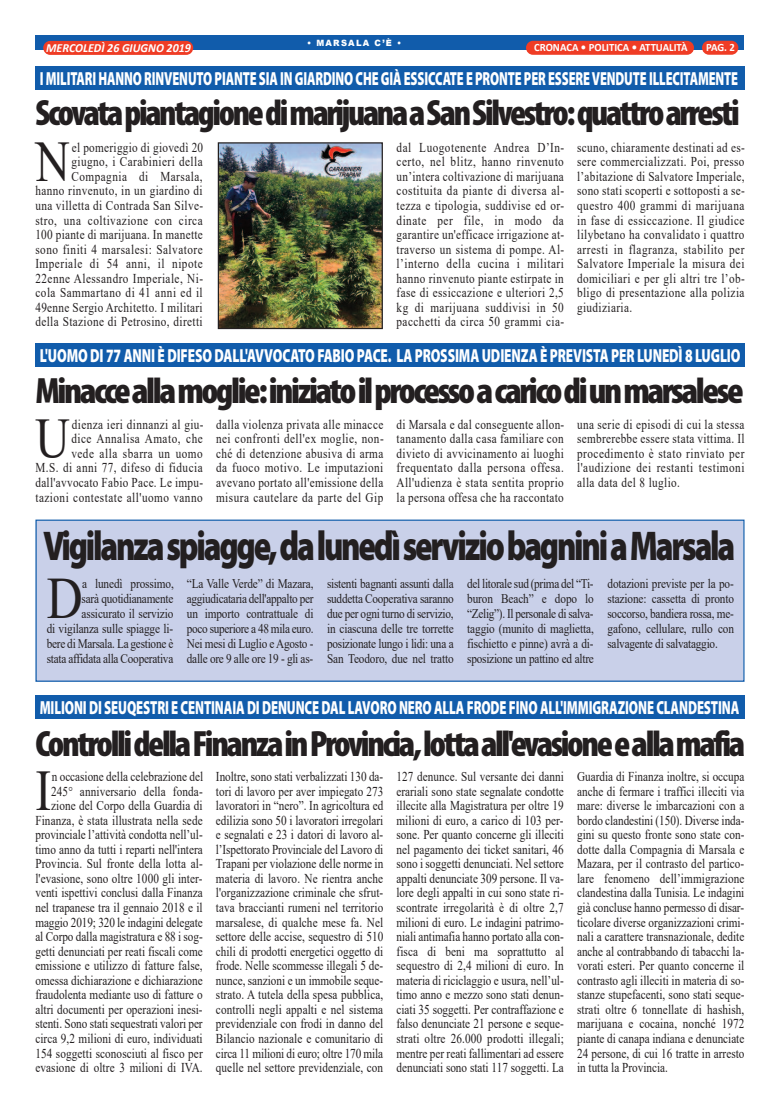
<style>
.page{position:relative;width:780px;height:1113px;background:#fff}
.page>*{position:absolute;margin:0;border:0;box-sizing:border-box;transform-origin:0 0}
.t1{font:58.62px "Times New Roman";color:#231f20;scale:.85 1}
.t2{font:57.5px "Times New Roman";color:#231f20;scale:.83 1}
.t3{font:900 41.75px "Myriad Pro";letter-spacing:-.07em;color:#231f20;scale:.78 1}
.t4{font:900 condensed 36.75px "Myriad Pro";letter-spacing:-.065em;color:#231f20}
.t5{font:900 19px "Myriad Pro";letter-spacing:-.01em;color:#fff;scale:.66 1}
.t6{font:900 19px "Myriad Pro";letter-spacing:-.01em;color:#fff;scale:.67 1}
.t7{font:900 19px "Myriad Pro";letter-spacing:-.01em;color:#fff;scale:.7 1}
.t8{font:13.5px/14.5px "Times New Roman";letter-spacing:.01em;color:#231f20;text-align:justify;scale:.83 1}
.t9{font:13.5px/14.5px "Times New Roman";letter-spacing:.04em;color:#231f20;text-align:right;scale:.83 1}
.t10{font:13.5px/14.5px "Times New Roman";letter-spacing:.045em;color:#231f20;text-align:right;scale:.83 1}
.t11{font:13.25px/15px "Times New Roman";letter-spacing:-.02em;color:#231f20;text-align:justify;scale:.85 1}
.t12{font:italic 700 12.38px "Calibri";color:#fff;scale:.96 1}
.t13{font:700 11.12px "Calibri";color:#fff;scale:.96 1}
.t14{font:900 8.62px "Arial";letter-spacing:.15em;color:#fff;scale:.96 1}
</style>
<div class="page">
<div style="left:37px;top:521px;width:706px;height:159px;background:#c9d0e9"></div>
<div style="left:35px;top:519px;width:709px;height:163px;border:1px solid #115cab"></div>
<div style="left:35px;top:35px;width:709px;height:14px;background:#115cab"></div>
<div style="left:702px;top:41px;width:36px;height:14px;background:#ef3c25;border-radius:7px"></div>
<div style="left:526px;top:41px;width:168px;height:14px;background:#ef3c25;border-radius:7px"></div>
<div style="left:43px;top:41px;width:150px;height:14px;background:#ef3c25;border-radius:7px"></div>
<img style="left:220px;top:144px;width:161px;height:183px">
<div style="left:218px;top:142px;width:165px;height:187px;border:1px solid #231f20"></div>
<div style="left:35px;top:67px;width:709px;height:23px;background:#115cab"></div>
<div style="left:35px;top:343px;width:709px;height:24px;background:#115cab"></div>
<div style="left:35px;top:695px;width:709px;height:24px;background:#115cab"></div>
<p class="t14" style="left:307px;top:36px;width:100px">• MARSALA C’È •</p>
<p class="t12" style="left:46px;top:43px;width:152px">MERCOLEDÌ 26 GIUGNO 2019</p>
<p class="t13" style="left:534px;top:43px;width:161px">CRONACA • POLITICA • ATTUALITÀ</p>
<p class="t13" style="left:706px;top:43px;width:32px">PAG. 2</p>
<h3 class="t5" style="left:40px;top:71px;width:1059px">I MILITARI HANNO RINVENUTO PIANTE SIA IN GIARDINO CHE GIÀ ESSICCATE E PRONTE PER ESSEREVENDUTE ILLECITAMENTE</h3>
<h3 class="t4" style="left:35px;top:100px;width:705px">ScovatapiantagionedimarijuanaaSanSilvestro:quattroarresti</h3>
<p class="t9" style="left:35px;top:140px;width:204px">el pomeriggio di giovedì 20 giugno, i Carabinieri della<br>Compagnia di Marsala,<br>hanno rinvenuto, in un giardino di una villetta di Contrada San Silve&shy;stro, una coltivazione con circa<br>100 piante di marijuana. In manette sono finiti 4 marsalesi: Salvatore<br>Imperiale di 54 anni, il nipote<br>22enne Alessandro Imperiale, Ni&shy;cola Sammartano di 41 anni ed il<br>49enne Sergio Architetto. I militari della Stazione di Petrosino, diretti</p>
<p class="t8" style="left:396px;top:140px;width:203px">dal Luogotenente Andrea D’In&shy;certo, nel blitz, hanno rinvenuto un’intera coltivazione di marijuana costituita da piante di diversa al&shy;tezza e tipologia, suddivise ed or&shy;dinate per file, in modo da garantire un'efficace irrigazione at&shy;traverso un sistema di pompe. Al&shy;l’interno della cucina i militari hanno rinvenuto piante estirpate in fase di essiccazione e ulteriori 2,5 kg di marijuana suddivisi in 50 pacchetti da circa 50 grammi cia-</p>
<p class="t8" style="left:577px;top:140px;width:203px">scuno, chiaramente destinati ad es&shy;sere commercializzati. Poi, presso l’abitazione di Salvatore Imperiale, sono stati scoperti e sottoposti a se&shy;questro 400 grammi di marijuana in fase di essiccazione. Il giudice lilybetano ha convalidato i quattro arresti in flagranza, stabilito per Salvatore Imperiale la misura dei domiciliari e per gli altri tre l’ob&shy;bligo di presentazione alla polizia giudiziaria.</p>
<h2 class="t2" style="left:35px;top:130px;width:43px">N</h2>
<h3 class="t7" style="left:40px;top:348px;width:1002px">L'UOMO DI 77 ANNI È DIFESO DALL'AVVOCATO FABIO PACE. LA PROSSIMA UDIENZA È PREVISTA PER LUNEDÌ 8 LUGLIO</h3>
<h3 class="t4" style="left:35px;top:378px;width:709px">Minacceallamoglie:iniziatoilprocessoacaricodiunmarsalese</h3>
<p class="t10" style="left:35px;top:417px;width:204px">dienza ieri dinnanzi al giu-<br>dice Annalisa Amato, che<br>vede alla sbarra un uomo<br>M.S. di anni 77, difeso di fiducia dall'avvocato Fabio Pace. Le impu&shy;tazioni contestate all'uomo vanno</p>
<p class="t8" style="left:216px;top:417px;width:203px">dalla violenza privata alle minacce nei confronti dell'ex moglie, non&shy;ché di detenzione abusiva di arma da fuoco motivo. Le imputazioni avevano portato all'emissione della misura cautelare da parte del Gip</p>
<p class="t8" style="left:396px;top:417px;width:203px">di Marsala e dal conseguente allon&shy;tanamento dalla casa familiare con divieto di avvicinamento ai luoghi frequentato dalla persona offesa.<br>All'udienza è stata sentita proprio la persona offesa che ha raccontato</p>
<p class="t8" style="left:577px;top:417px;width:203px">una serie di episodi di cui la stessa sembrerebbe essere stata vittima. Il procedimento è stato rinviato per l'audizione dei restanti testimoni alla data del 8 luglio.</p>
<h2 class="t2" style="left:35px;top:407px;width:43px">U</h2>
<h3 class="t3" style="left:43px;top:530px;width:889px">Vigilanzaspiagge,dalunedìserviziobagniniaMarsala</h3>
<p class="t11" style="left:47px;top:576px;width:151px;text-align:right">a lunedì prossimo,<br>sarà quotidianamente assicurato il servizio<br>di vigilanza sulle spiagge li&shy;bere di Marsala. La gestione è stata affidata alla Cooperativa</p>
<p class="t11" style="left:187px;top:576px;width:150px">“La Valle Verde” di Mazara, aggiudicataria dell'appalto per un importo contrattuale di poco superiore a 48 mila euro.<br>Nei mesi di Luglio e Agosto - dalle ore 9 alle ore 19 - gli as-</p>
<p class="t11" style="left:327px;top:576px;width:150px">sistenti bagnanti assunti dalla suddetta Cooperativa saranno due per ogni turno di servizio, in ciascuna delle tre torrette posizionate lungo i lidi: una a San Teodoro, due nel tratto</p>
<p class="t11" style="left:467px;top:576px;width:150px">del litorale sud (prima del “Ti&shy;buron Beach” e dopo lo “Zelig”). Il personale di salva&shy;taggio (munito di maglietta, fischietto e pinne) avrà a di&shy;sposizione un pattino ed altre</p>
<p class="t11" style="left:607px;top:576px;width:150px">dotazioni previste per la po&shy;stazione: cassetta di pronto soccorso, bandiera rossa, me&shy;gafono, cellulare, rullo con salvagente di salvataggio.</p>
<h1 class="t1" style="left:47px;top:566px;width:44px">D</h1>
<h3 class="t6" style="left:40px;top:700px;width:1045px">MILIONI DI SEUQESTRI E CENTINAIA DI DENUNCE DAL LAVORO NERO ALLA FRODE FINO ALL'IMMIGRAZIONE CLANDESTINA</h3>
<h3 class="t4" style="left:35px;top:731px;width:711px">ControllidellaFinanzainProvincia,lottaall'evasioneeallamafia</h3>
<p class="t8" style="left:35px;top:769px;width:204px;text-align:right">n occasione della celebrazione del 245° anniversario della fonda&shy;zione del Corpo della Guardia di Finanza, è stata illustrata nella sede provinciale l’attività condotta nell’ul&shy;timo anno da tutti i reparti nell'intera Provincia. Sul fronte della lotta al&shy;l'evasione, sono oltre 1000 gli inter&shy;venti ispettivi conclusi dalla Finanza nel trapanese tra il gennaio 2018 e il maggio 2019; 320 le indagini delegate al Corpo dalla magistratura e 88 i sog&shy;getti denunciati per reati fiscali come emissione e utilizzo di fatture false, omessa dichiarazione e dichiarazione fraudolenta mediante uso di fatture o altri documenti per operazioni inesi&shy;stenti. Sono stati sequestrati valori per circa 9,2 milioni di euro, individuati 154 soggetti sconosciuti al fisco per evasione di oltre 3 milioni di IVA.</p>
<p class="t8" style="left:216px;top:769px;width:203px">Inoltre, sono stati verbalizzati 130 da&shy;tori di lavoro per aver impiegato 273 lavoratori in “nero”. In agricoltura ed edilizia sono 50 i lavoratori irregolari e segnalati e 23 i datori di lavoro al&shy;l’Ispettorato Provinciale del Lavoro di Trapani per violazione delle norme in materia di lavoro. Ne rientra anche l'organizzazione criminale che sfrut&shy;tava braccianti rumeni nel territorio marsalese, di qualche mese fa. Nel settore delle accise, sequestro di 510 chili di prodotti energetici oggetto di frode. Nelle scommesse illegali 5 de&shy;nunce, sanzioni e un immobile seque&shy;strato. A tutela della spesa pubblica, controlli negli appalti e nel sistema previdenziale con frodi in danno del Bilancio nazionale e comunitario di circa 11 milioni di euro; oltre 170 mila quelle nel settore previdenziale, con</p>
<p class="t8" style="left:396px;top:769px;width:203px">127 denunce. Sul versante dei danni erariali sono state segnalate condotte illecite alla Magistratura per oltre 19 milioni di euro, a carico di 103 per&shy;sone. Per quanto concerne gli illeciti nel pagamento dei ticket sanitari, 46 sono i soggetti denunciati. Nel settore appalti denunciate 309 persone. Il va&shy;lore degli appalti in cui sono state ri&shy;scontrate irregolarità è di oltre 2,7 milioni di euro. Le indagini patrimo&shy;niali antimafia hanno portato alla con&shy;fisca di beni ma soprattutto al sequestro di 2,4 milioni di euro. In materia di riciclaggio e usura, nell’ul&shy;timo anno e mezzo sono stati denun&shy;ciati 35 soggetti. Per contraffazione e falso denunciate 21 persone e seque&shy;strati oltre 26.000 prodotti illegali; mentre per reati fallimentari ad essere denunciati sono stati 117 soggetti. La</p>
<p class="t8" style="left:577px;top:769px;width:203px">Guardia di Finanza inoltre, si occupa anche di fermare i traffici illeciti via mare: diverse le imbarcazioni con a bordo clandestini (150). Diverse inda&shy;gini su questo fronte sono state con&shy;dotte dalla Compagnia di Marsala e Mazara, per il contrasto del partico&shy;lare fenomeno dell’immigrazione clandestina dalla Tunisia. Le indagini già concluse hanno permesso di disar&shy;ticolare diverse organizzazioni crimi&shy;nali a carattere transnazionale, dedite anche al contrabbando di tabacchi la&shy;vorati esteri. Per quanto concerne il contrasto agli illeciti in materia di so&shy;stanze stupefacenti, sono stati seque&shy;strati oltre 6 tonnellate di hashish, marijuana e cocaina, nonché 1972 piante di canapa indiana e denunciate 24 persone, di cui 16 tratte in arresto in tutta la Provincia.</p>
<h2 class="t2" style="left:35px;top:759px;width:21px">I</h2>
</div>
